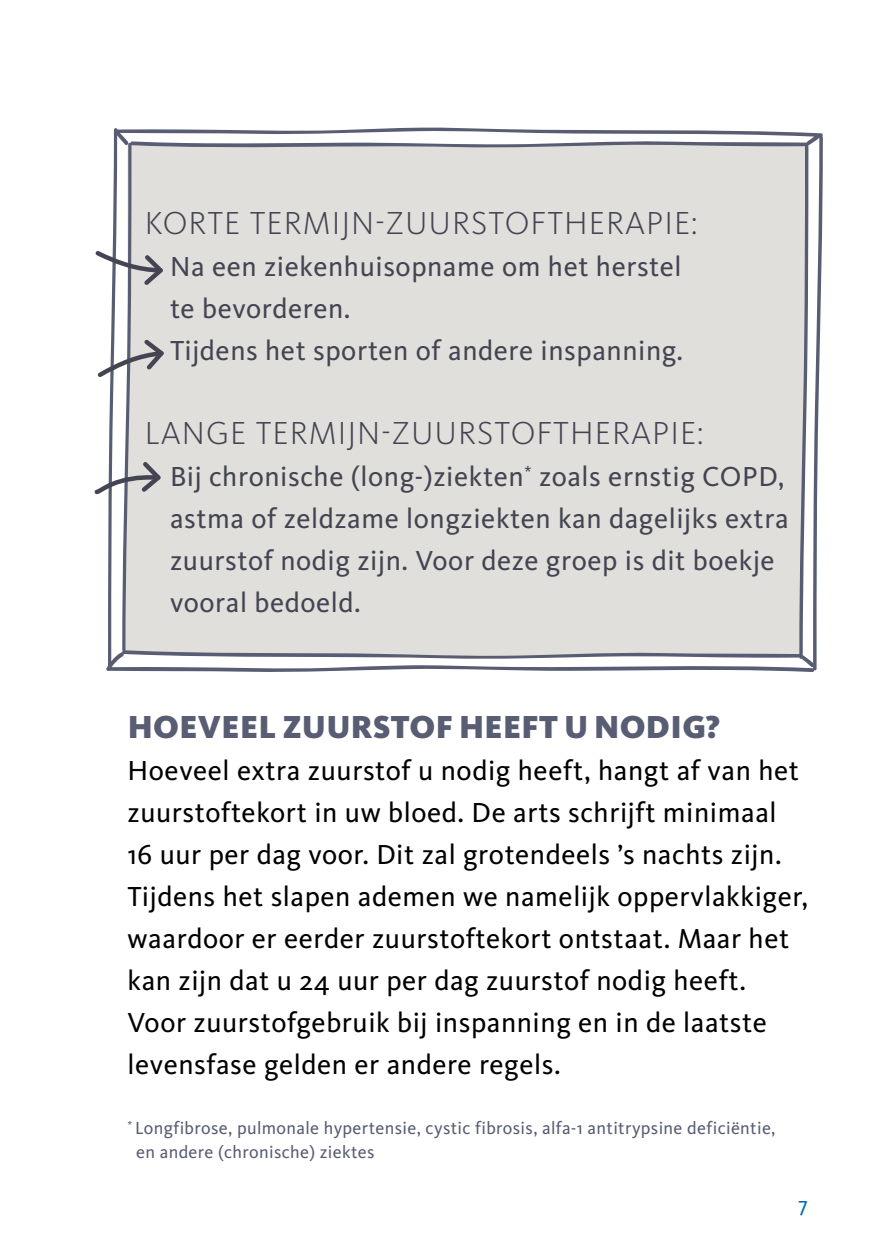
<style>
.page{position:relative;width:893px;height:1259px;background:#fff}
.page>*{position:absolute;margin:0;border:0;box-sizing:border-box;transform-origin:0 0}
.t1{font:300 33px "Kievit OT";letter-spacing:.03em;color:#444452}
.t2{font:900 33px "Kievit OT";letter-spacing:.01em;color:#585d73}
.t3{font:28.5px/42px "Kievit OT";letter-spacing:.02em;color:#000}
.t4{font:28.5px/42px "Kievit OT";letter-spacing:.02em;color:#444452}
.t5{font:21px "Kievit OT";color:#006caf}
.t6{font:18px/24px "Kievit OT";letter-spacing:.02em;color:#585d73}
</style>
<div class="page">
<svg style="left:106px;top:127px;width:717px;height:545px;background:#dcdcda"></svg>
<svg style="left:97px;top:336px;width:71px;height:45px"></svg>
<svg style="left:95px;top:247px;width:72px;height:42px"></svg>
<svg style="left:94px;top:458px;width:71px;height:38px"></svg>
<p class="t1" style="left:145px;top:203px;width:554px">KORTE TERMIJN-ZUURSTOFTHERAPIE:</p>
<p class="t4" style="left:170px;top:245px;width:515px">Na een ziekenhuisopname om het herstel te bevorderen.<br>Tijdens het sporten of andere inspanning.</p>
<p class="t1" style="left:145px;top:413px;width:560px">LANGE TERMIJN-ZUURSTOFTHERAPIE:</p>
<p class="t4" style="left:170px;top:455px;width:620px">Bij chronische (long-)ziekten<sup>*</sup> zoals ernstig COPD, astma of zeldzame longziekten kan dagelijks extra zuurstof nodig zijn. Voor deze groep is dit boekje vooral bedoeld.</p>
<p class="t2" style="left:128px;top:707px;width:594px">HOEVEEL ZUURSTOF HEEFT U NODIG?</p>
<p class="t3" style="left:128px;top:749px;width:682px">Hoeveel extra zuurstof u nodig heeft, hangt af van het zuurstoftekort in uw bloed. De arts schrijft minimaal 16 uur per dag voor. Dit zal grotendeels ’s nachts zijn.<br>Tijdens het slapen ademen we namelijk oppervlakkiger, waardoor er eerder zuurstoftekort ontstaat. Maar het kan zijn dat u 24 uur per dag zuurstof nodig heeft.<br>Voor zuurstofgebruik bij inspanning en in de laatste levensfase gelden er andere regels.</p>
<p class="t6" style="left:136px;top:1115px;width:641px;text-indent:-9px"><sup>*</sup> Longfibrose, pulmonale hypertensie, cystic fibrosis, alfa-1 antitrypsine deficiëntie, en andere (chronische) ziektes</p>
<p class="t5" style="left:798px;top:1195px;width:11px">7</p>
</div>
